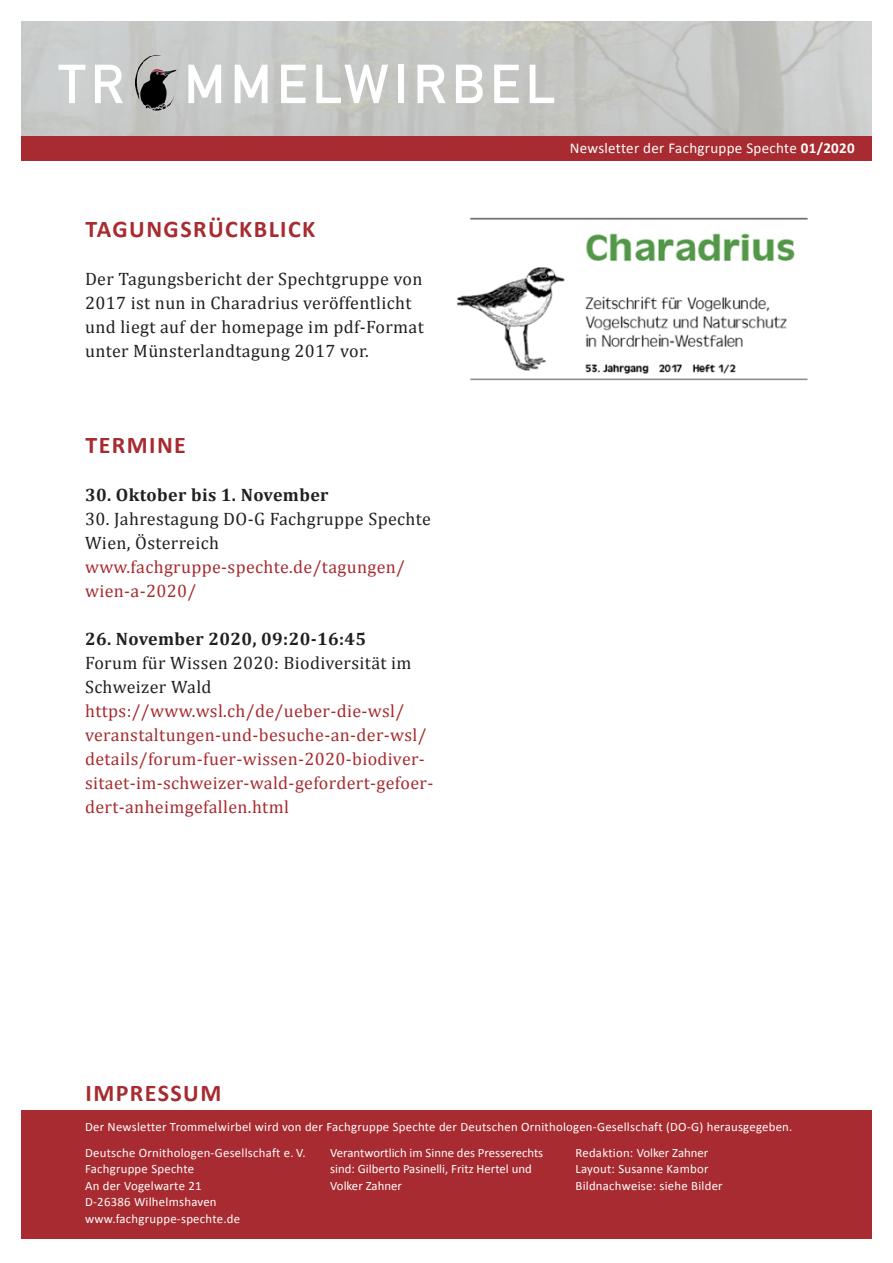
<style>
.page{position:relative;width:893px;height:1263px;background:#fff}
.page>*{position:absolute;margin:0;border:0;box-sizing:border-box;transform-origin:0 0}
.t1{font:700 54px "DIN Alternate";letter-spacing:.1em;color:#fff}
.Überschrift{font:700 24px "Calibri";letter-spacing:.06em;color:#a72b30}
.Fließtext_fett{font:18px/24px "Cambria";letter-spacing:.02em;color:#a72b30}
.Fließtext{font:18px/24px "Cambria";letter-spacing:.02em;color:#231f20}
.Fließtext_fett-2{font:18px/24px "Cambria";letter-spacing:.02em;color:#231f20}
.Fließtext_fett-3{font:700 18px "Cambria";letter-spacing:.02em;color:#231f20}
.t2{font:15px "Calibri";letter-spacing:.02em;color:#fff}
.Impressum{font:12.75px "Calibri";letter-spacing:.02em;color:#fff}
.Impressum-2{font:12.75px/16.5px "Calibri";color:#fff}
.s1{font-weight:700}
.s2{color:#a72b30}
.s3{font-weight:700;color:#231f20}
.s4{color:#231f20}
</style>
<div class="page">
<div style="left:21px;top:136px;width:851px;height:25px;background:#a72b30"></div>
<img style="left:133px;top:51px;width:65px;height:65px">
<img style="left:457px;top:217px;width:351px;height:164px">
<div style="left:21px;top:1110px;width:851px;height:129px;background:#a72b30"></div>
<h1 class="t1" style="left:58px;top:43px;width:499px">TR MMELWIRBEL</h1>
<p class="t2" style="left:570px;top:139px;width:286px">Newsletter der Fachgruppe Spechte <span class="s1">01/2020</span></p>
<p class="Überschrift" style="left:86px;top:213px;width:231px">TAGUNGSRÜCKBLICK</p>
<p class="Fließtext" style="left:85px;top:266px;width:340px">Der Tagungsbericht der Spechtgruppe von 2017 ist nun in Charadrius veröffentlicht und liegt auf der homepage im pdf-Format unter Münsterlandtagung 2017 vor.</p>
<p class="Überschrift" style="left:86px;top:429px;width:102px">TERMINE</p>
<p class="Fließtext_fett-3" style="left:85px;top:482px;width:245px">30. Oktober bis 1. November</p>
<p class="Fließtext_fett-2" style="left:85px;top:506px;width:347px">30. Jahrestagung DO-G Fachgruppe Spechte<br>Wien, Österreich <span class="s2">www.fachgruppe-spechte.de/tagungen/ wien-a-2020/</span></p>
<p class="Fließtext_fett" style="left:85px;top:626px;width:350px"><span class="s3">26. November 2020, 09:20-16:45<br></span><span class="s4">Forum für Wissen 2020: Biodiversität im Schweizer Wald </span>https://www.wsl.ch/de/ueber-die-wsl/ veranstaltungen-und-besuche-an-der-wsl/ details/forum-fuer-wissen-2020-biodiver&shy;sitaet-im-schweizer-wald-gefordert-gefoer&shy;dert-anheimgefallen.html</p>
<p class="Überschrift" style="left:86px;top:1077px;width:137px">IMPRESSUM</p>
<p class="Impressum" style="left:85px;top:1119px;width:709px">Der Newsletter Trommelwirbel wird von der Fachgruppe Spechte der Deutschen Ornithologen-Gesellschaft (DO-G) herausgegeben.</p>
<p class="Impressum" style="left:85px;top:1144px;width:222px">Deutsche Ornithologen-Gesellschaft e. V.</p>
<p class="Impressum" style="left:85px;top:1161px;width:111px">Fachgruppe Spechte</p>
<p class="Impressum" style="left:85px;top:1177px;width:118px">An der Vogelwarte 21</p>
<p class="Impressum" style="left:85px;top:1194px;width:133px">D-26386 Wilhelmshaven</p>
<p class="Impressum" style="left:85px;top:1210px;width:157px">www.fachgruppe-spechte.de</p>
<p class="Impressum-2" style="left:330px;top:1144px;width:215px">Verantwortlich im Sinne des Presserechts sind: Gilberto Pasinelli, Fritz Hertel und<br>Volker Zahner</p>
<p class="Impressum-2" style="left:575px;top:1144px;width:134px">Redaktion: Volker Zahner</p>
<p class="Impressum" style="left:575px;top:1161px;width:135px">Layout: Susanne Kambor</p>
<p class="Impressum" style="left:575px;top:1177px;width:149px">Bildnachweise: siehe Bilder</p>
</div>
